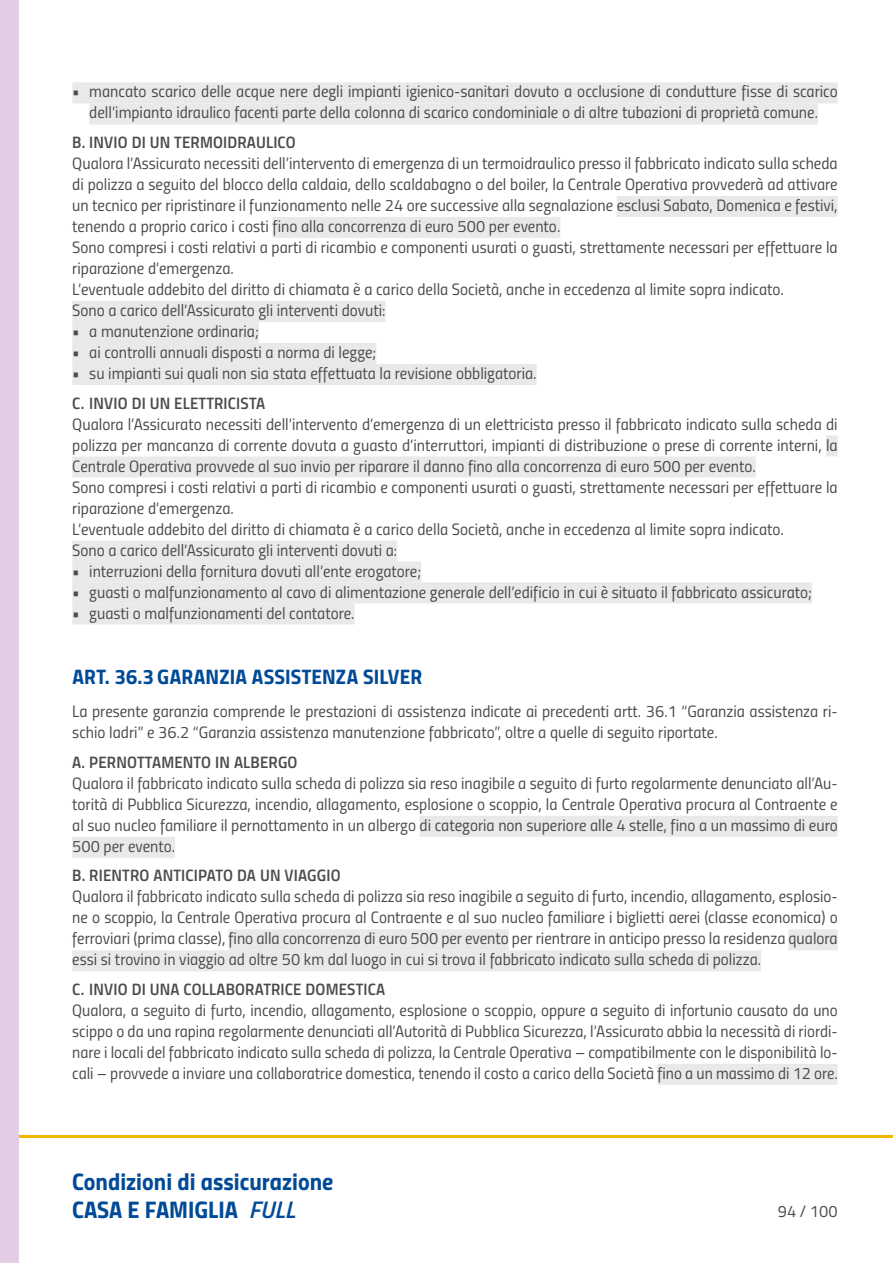
<style>
.page{position:relative;width:893px;height:1263px;background:#fff}
.page>*{position:absolute;margin:0;border:0;box-sizing:border-box;transform-origin:0 0}
.t1{font:24px/28.5px "Titillium Bold Upright";color:#004a97}
.t2{font:21px "Titillium Bold Upright";letter-spacing:.005em;color:#004a97}
.t3{font:16.5px/21px "Titillium Regular Upright";color:#4b4b4a}
.t4{font:16.5px "Titillium Semibold Upright";letter-spacing:.01em;color:#4b4b4a}
.s1{font-family:"Titillium";font-weight:600;font-style:italic}
</style>
<div class="page">
<hr style="left:0;top:1135px;width:893px;height:3px;background:#f1b600">
<div style="left:0;top:0;width:19px;height:1263px;background:#e3cde5"></div>
<div style="left:72px;top:82px;width:766px;height:21px;background:#e9e9e9"></div>
<div style="left:89px;top:103px;width:729px;height:21px;background:#e9e9e9"></div>
<div style="left:617px;top:196px;width:221px;height:21px;background:#e9e9e9"></div>
<div style="left:273px;top:217px;width:287px;height:21px;background:#e9e9e9"></div>
<div style="left:72px;top:301px;width:313px;height:21px;background:#e9e9e9"></div>
<div style="left:72px;top:322px;width:187px;height:21px;background:#e9e9e9"></div>
<div style="left:72px;top:343px;width:304px;height:21px;background:#e9e9e9"></div>
<div style="left:72px;top:364px;width:465px;height:21px;background:#e9e9e9"></div>
<div style="left:826px;top:435px;width:12px;height:21px;background:#e9e9e9"></div>
<div style="left:72px;top:456px;width:684px;height:21px;background:#e9e9e9"></div>
<div style="left:72px;top:540px;width:325px;height:21px;background:#e9e9e9"></div>
<div style="left:72px;top:561px;width:349px;height:21px;background:#e9e9e9"></div>
<div style="left:72px;top:582px;width:740px;height:21px;background:#e9e9e9"></div>
<div style="left:72px;top:603px;width:283px;height:21px;background:#e9e9e9"></div>
<div style="left:420px;top:816px;width:418px;height:21px;background:#e9e9e9"></div>
<div style="left:72px;top:837px;width:103px;height:21px;background:#e9e9e9"></div>
<div style="left:228px;top:929px;width:281px;height:21px;background:#e9e9e9"></div>
<div style="left:788px;top:929px;width:50px;height:21px;background:#e9e9e9"></div>
<div style="left:72px;top:950px;width:689px;height:21px;background:#e9e9e9"></div>
<div style="left:657px;top:1064px;width:181px;height:21px;background:#e9e9e9"></div>
<p class="t3" style="left:72px;top:80px;width:767px;text-align:center">• mancato scarico delle acque nere degli impianti igienico-sanitari dovuto a occlusione di condutture fisse di scarico dell’impianto idraulico facenti parte della colonna di scarico condominiale o di altre tubazioni di proprietà comune.</p>
<p class="t4" style="left:72px;top:130px;width:225px">B. INVIO DI UN TERMOIDRAULICO</p>
<p class="t3" style="left:72px;top:152px;width:767px">Qualora l’Assicurato necessiti dell’intervento di emergenza di un termoidraulico presso il fabbricato indicato sulla scheda di polizza a seguito del blocco della caldaia, dello scaldabagno o del boiler, la Centrale Operativa provvederà ad attivare un tecnico per ripristinare il funzionamento nelle 24 ore successive alla segnalazione esclusi Sabato, Domenica e festivi, tenendo a proprio carico i costi fino alla concorrenza di euro 500 per evento.<br>Sono compresi i costi relativi a parti di ricambio e componenti usurati o guasti, strettamente necessari per effettuare la riparazione d’emergenza.<br>L’eventuale addebito del diritto di chiamata è a carico della Società, anche in eccedenza al limite sopra indicato.<br>Sono a carico dell’Assicurato gli interventi dovuti:</p>
<p class="t3" style="left:72px;top:320px;width:188px">• a manutenzione ordinaria;</p>
<p class="t3" style="left:72px;top:341px;width:306px">• ai controlli annuali disposti a norma di legge;</p>
<p class="t3" style="left:72px;top:362px;width:466px">• su impianti sui quali non sia stata effettuata la revisione obbligatoria.</p>
<p class="t4" style="left:72px;top:390px;width:195px">C. INVIO DI UN ELETTRICISTA</p>
<p class="t3" style="left:72px;top:412px;width:767px">Qualora l’Assicurato necessiti dell’intervento d’emergenza di un elettricista presso il fabbricato indicato sulla scheda di polizza per mancanza di corrente dovuta a guasto d’interruttori, impianti di distribuzione o prese di corrente interni, la Centrale Operativa provvede al suo invio per riparare il danno fino alla concorrenza di euro 500 per evento.<br>Sono compresi i costi relativi a parti di ricambio e componenti usurati o guasti, strettamente necessari per effettuare la riparazione d’emergenza.<br>L’eventuale addebito del diritto di chiamata è a carico della Società, anche in eccedenza al limite sopra indicato.<br>Sono a carico dell’Assicurato gli interventi dovuti a:</p>
<p class="t3" style="left:72px;top:559px;width:350px">• interruzioni della fornitura dovuti all’ente erogatore;</p>
<p class="t3" style="left:72px;top:580px;width:741px">• guasti o malfunzionamento al cavo di alimentazione generale dell’edificio in cui è situato il fabbricato assicurato;</p>
<p class="t3" style="left:72px;top:601px;width:284px">• guasti o malfunzionamenti del contatore.</p>
<p class="t2" style="left:72px;top:660px;width:351px">ART. 36.3 GARANZIA ASSISTENZA SILVER</p>
<p class="t3" style="left:72px;top:700px;width:767px">La presente garanzia comprende le prestazioni di assistenza indicate ai precedenti artt. 36.1 “Garanzia assistenza ri&shy;schio ladri” e 36.2 “Garanzia assistenza manutenzione fabbricato”, oltre a quelle di seguito riportate.</p>
<p class="t4" style="left:72px;top:749px;width:227px">A. PERNOTTAMENTO IN ALBERGO</p>
<p class="t3" style="left:72px;top:772px;width:767px;text-align:justify">Qualora il fabbricato indicato sulla scheda di polizza sia reso inagibile a seguito di furto regolarmente denunciato all’Au&shy;torità di Pubblica Sicurezza, incendio, allagamento, esplosione o scoppio, la Centrale Operativa procura al Contraente e al suo nucleo familiare il pernottamento in un albergo di categoria non superiore alle 4 stelle, fino a un massimo di euro 500 per evento.</p>
<p class="t4" style="left:72px;top:863px;width:270px">B. RIENTRO ANTICIPATO DA UN VIAGGIO</p>
<p class="t3" style="left:72px;top:885px;width:767px;text-align:justify">Qualora il fabbricato indicato sulla scheda di polizza sia reso inagibile a seguito di furto, incendio, allagamento, esplosio&shy;ne o scoppio, la Centrale Operativa procura al Contraente e al suo nucleo familiare i biglietti aerei (classe economica) o ferroviari (prima classe), fino alla concorrenza di euro 500 per evento per rientrare in anticipo presso la residenza qualora essi si trovino in viaggio ad oltre 50 km dal luogo in cui si trova il fabbricato indicato sulla scheda di polizza.</p>
<p class="t4" style="left:72px;top:976px;width:314px">C. INVIO DI UNA COLLABORATRICE DOMESTICA</p>
<p class="t3" style="left:72px;top:999px;width:767px;text-align:justify">Qualora, a seguito di furto, incendio, allagamento, esplosione o scoppio, oppure a seguito di infortunio causato da uno scippo o da una rapina regolarmente denunciati all’Autorità di Pubblica Sicurezza, l’Assicurato abbia la necessità di riordi&shy;nare i locali del fabbricato indicato sulla scheda di polizza, la Centrale Operativa – compatibilmente con le disponibilità lo&shy;cali – provvede a inviare una collaboratrice domestica, tenendo il costo a carico della Società fino a un massimo di 12 ore.</p>
<h1 class="t1" style="left:72px;top:1165px;width:263px">Condizioni di assicurazione<br>CASA E FAMIGLIA <span class="s1">FULL</span></h1>
<p class="t3" style="left:778px;top:1200px;width:61px">94 / 100</p>
</div>
